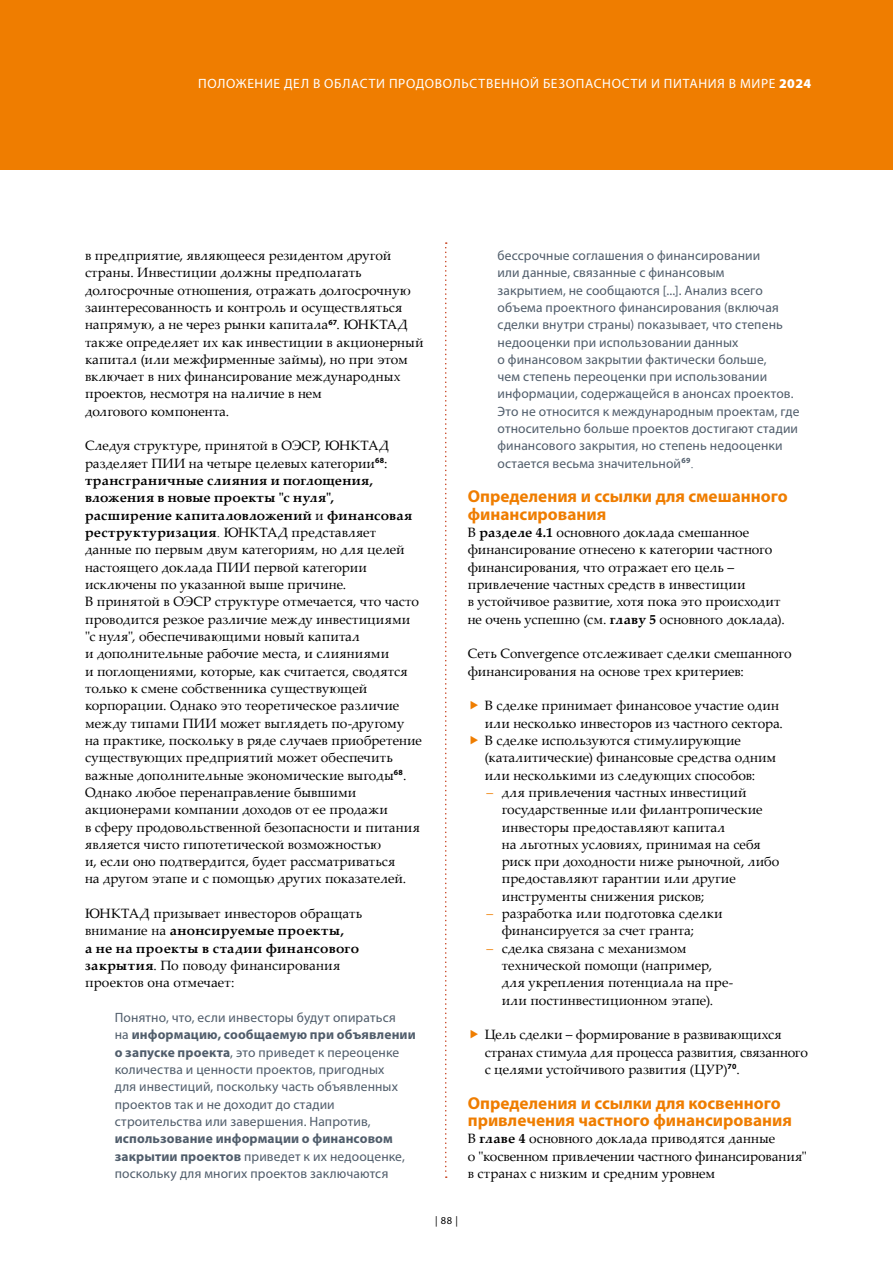
<style>
.page{position:relative;width:893px;height:1263px;background:#fff}
.page>*{position:absolute;margin:0;border:0;box-sizing:border-box;transform-origin:0 0}
.Heading4_OK{font:700 17.25px/17.2px "Myriad Pro";color:#ef7d00}
.NewPara1_OK__RU{font:13.5px/17.2px "Palatino Linotype";color:#000}
.Quote___RU{font:13.5px/17.2px "Myriad Pro";letter-spacing:.01em;color:#505d6b}
.t1{font:13.5px "Myriad Pro";letter-spacing:.05em;color:#fff}
.t2{font:10.5px "Myriad Pro";color:#000}
.s1{font-weight:900}
.s2{font-weight:700}
.s3{font-family:"Times New Roman"}
.s4{font-family:"Palatino LT Std";color:#ef7d00}
</style>
<div class="page">
<div style="left:0;top:0;width:893px;height:170px;background:#ef7d00"></div>
<svg style="left:445px;top:242px;width:2px;height:936px"></svg>
<p class="t1" style="left:198px;top:75px;width:615px">ПОЛОЖЕНИЕ ДЕЛ В ОБЛАСТИ ПРОДОВОЛЬСТВЕННОЙ БЕЗОПАСНОСТИ И ПИТАНИЯ В МИРЕ <span class="s1">2024</span></p>
<p class="NewPara1_OK__RU" style="left:85px;top:246px;width:340px">в предприятие, являющееся резидентом другой страны. Инвестиции должны предполагать долгосрочные отношения, отражать долгосрочную заинтересованность и контроль и осуществляться напрямую, а не через рынки капитала<sup>67</sup>. ЮНКТАД также определяет их как инвестиции в акционерный капитал (или межфирменные займы), но при этом включает в них финансирование международных проектов, несмотря на наличие в нем<br>долгового компонента.</p>
<p class="NewPara1_OK__RU" style="left:85px;top:437px;width:338px">Следуя структуре, принятой в ОЭСР, ЮНКТАД разделяет ПИИ на четыре целевых категории<sup>68</sup>: <span class="s2">трансграничные слияния и поглощения, вложения в новые проекты "с нуля", расширение капиталовложений</span> и <span class="s2">финансовая реструктуризация</span><span class="s3">.</span> ЮНКТАД представляет данные по первым двум категориям, но для целей настоящего доклада ПИИ первой категории исключены по указанной выше причине.<br>В принятой в ОЭСР структуре отмечается, что часто проводится резкое различие между инвестициями "с нуля", обеспечивающими новый капитал<br>и дополнительные рабочие места, и слияниями<br>и поглощениями, которые, как считается, сводятся только к смене собственника существующей корпорации. Однако это теоретическое различие между типами ПИИ может выглядеть по-другому на практике, поскольку в ряде случаев приобретение существующих предприятий может обеспечить важные дополнительные экономические выгоды<sup>68</sup>.<br>Однако любое перенаправление бывшими акционерами компании доходов от ее продажи<br>в сферу продовольственной безопасности и питания является чисто гипотетической возможностью<br>и, если оно подтвердится, будет рассматриваться<br>на другом этапе и с помощью других показателей.</p>
<p class="NewPara1_OK__RU" style="left:85px;top:904px;width:279px">ЮНКТАД призывает инвесторов обращать внимание на <span class="s2">анонсируемые проекты,<br>а не на проекты в стадии финансового закрытия</span>. По поводу финансирования проектов она отмечает:</p>
<p class="Quote___RU" style="left:115px;top:1009px;width:303px">Понятно, что, если инвесторы будут опираться<br>на <span class="s2">информацию, сообщаемую при объявлении о запуске проекта</span>, это приведет к переоценке количества и ценности проектов, пригодных<br>для инвестиций, поскольку часть объявленных проектов так и не доходит до стадии строительства или завершения. Напротив, <span class="s2">использование информации о финансовом закрытии проектов</span> приведет к их недооценке, поскольку для многих проектов заключаются</p>
<p class="Quote___RU" style="left:497px;top:247px;width:303px">бессрочные соглашения о финансировании<br>или данные, связанные с финансовым<br>закрытием, не сообщаются [...]. Анализ всего объема проектного финансирования (включая сделки внутри страны) показывает, что степень недооценки при использовании данных<br>о финансовом закрытии фактически больше,<br>чем степень переоценки при использовании информации, содержащейся в анонсах проектов.<br>Это не относится к международным проектам, где относительно больше проектов достигают стадии финансового закрытия, но степень недооценки остается весьма значительной<sup>69</sup><span class="s3">.</span></p>
<p class="Heading4_OK" style="left:468px;top:487px;width:321px">Определения и ссылки для смешанного финансирования</p>
<p class="NewPara1_OK__RU" style="left:468px;top:523px;width:319px">В <span class="s2">разделе 4.1</span> основного доклада смешанное финансирование отнесено к категории частного финансирования, что отражает его цель – привлечение частных средств в инвестиции<br>в устойчивое развитие, хотя пока это происходит не очень успешно (см. <span class="s2">главу 5</span> основного доклада).</p>
<p class="NewPara1_OK__RU" style="left:468px;top:644px;width:325px">Сеть Convergence отслеживает сделки смешанного финансирования на основе трех критериев:</p>
<p class="NewPara1_OK__RU" style="left:485px;top:696px;width:300px">В сделке принимает финансовое участие один или несколько инвесторов из частного сектора.</p>
<p class="NewPara1_OK__RU" style="left:485px;top:731px;width:293px">В сделке используются стимулирующие (каталитические) финансовые средства одним или несколькими из следующих способов:</p>
<p class="NewPara1_OK__RU" style="left:502px;top:783px;width:279px;text-indent:-15px"><span class="s4">–</span> для привлечения частных инвестиций государственные или филантропические инвесторы предоставляют капитал<br>на льготных условиях, принимая на себя риск при доходности ниже рыночной, либо предоставляют гарантии или другие инструменты снижения рисков;</p>
<p class="NewPara1_OK__RU" style="left:502px;top:904px;width:223px;text-indent:-15px"><span class="s4">–</span> разработка или подготовка сделки финансируется за счет гранта;</p>
<p class="NewPara1_OK__RU" style="left:502px;top:939px;width:233px;text-indent:-15px"><span class="s4">–</span> сделка связана с механизмом технической помощи (например, для укрепления потенциала на пре&shy;или постинвестиционном этапе).</p>
<p class="NewPara1_OK__RU" style="left:485px;top:1025px;width:325px">Цель сделки – формирование в развивающихся странах стимула для процесса развития, связанного с целями устойчивого развития (ЦУР)<sup>70</sup>.</p>
<p class="Heading4_OK" style="left:468px;top:1093px;width:326px">Определения и ссылки для косвенного привлечения частного финансирования</p>
<p class="NewPara1_OK__RU" style="left:468px;top:1129px;width:341px">В <span class="s2">главе 4</span> основного доклада приводятся данные<br>о "косвенном привлечении частного финансирования" в странах с низким и средним уровнем</p>
<p class="t2" style="left:435px;top:1214px;width:24px">| 88 |</p>
</div>
